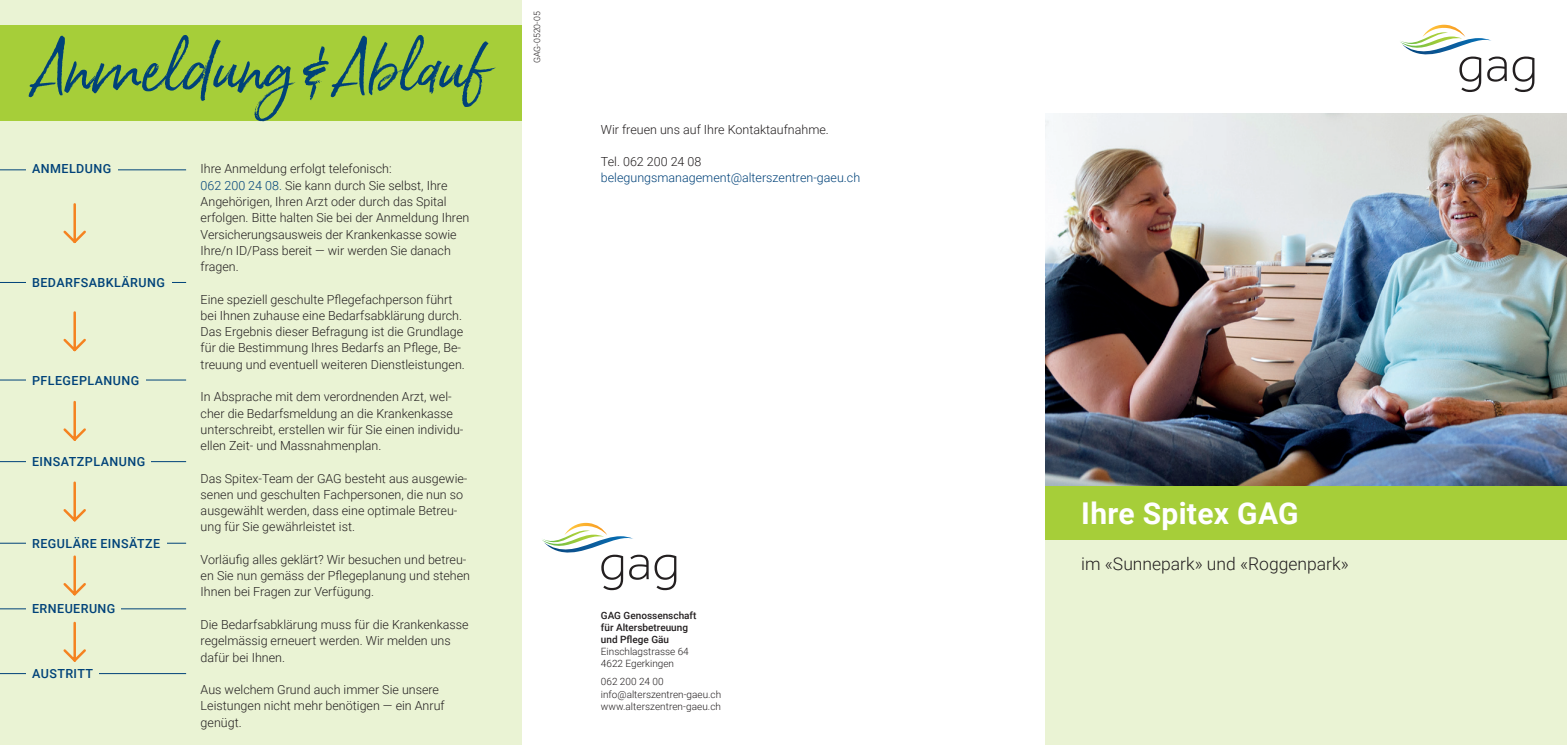
<style>
.page{position:relative;width:1567px;height:745px;background:#fff}
.page>*{position:absolute;margin:0;border:0;box-sizing:border-box;transform-origin:0 0}
.t1{font:60px "Born Ready Slanted";letter-spacing:-.01em;color:#004279}
.t2{font:700 30px "Roboto";letter-spacing:.01em;color:#fff}
.t3{font:300 17.5px "Roboto";color:#231f20}
.t4{font:300 12.5px/16.2px "Roboto";color:#231f20}
.t5{font:500 12.5px "Roboto";letter-spacing:.035em;color:#004279}
.t6{font:300 12.5px "Roboto";color:#004279}
.t7{font:300 10px/12px "Roboto";color:#231f20}
.t8{font:500 10px/12px "Roboto";color:#231f20}
.t9{font:300 8.75px "Roboto";color:#231f20}
.s1{color:#004279}
</style>
<div class="page">
<div style="left:0;top:0;width:521px;height:744px;background:#eaf3d4"></div>
<hr style="left:0;top:169px;width:186px;height:1px;background:#004279">
<hr style="left:0;top:282px;width:186px;height:1px;background:#004279">
<hr style="left:0;top:379px;width:186px;height:1px;background:#004279">
<hr style="left:0;top:461px;width:186px;height:1px;background:#004279">
<hr style="left:0;top:542px;width:186px;height:1px;background:#004279">
<hr style="left:0;top:608px;width:186px;height:1px;background:#004279">
<hr style="left:0;top:672px;width:186px;height:1px;background:#004279">
<div style="left:27px;top:159px;width:91px;height:22px;background:#eaf3d4"></div>
<div style="left:27px;top:272px;width:144px;height:21px;background:#eaf3d4"></div>
<div style="left:27px;top:368px;width:119px;height:22px;background:#eaf3d4"></div>
<div style="left:27px;top:450px;width:124px;height:21px;background:#eaf3d4"></div>
<div style="left:27px;top:531px;width:140px;height:22px;background:#eaf3d4"></div>
<div style="left:27px;top:597px;width:94px;height:21px;background:#eaf3d4"></div>
<div style="left:27px;top:661px;width:72px;height:21px;background:#eaf3d4"></div>
<div style="left:1045px;top:519px;width:521px;height:225px;background:#eaf3d4"></div>
<svg style="left:1512px;top:56px;width:22px;height:36px"></svg>
<svg style="left:1400px;top:25px;width:106px;height:67px"></svg>
<img style="left:1045px;top:113px;width:521px;height:372px">
<div style="left:1045px;top:485px;width:521px;height:54px;background:#a6ce39"></div>
<svg style="left:654px;top:554px;width:22px;height:35px"></svg>
<svg style="left:542px;top:522px;width:106px;height:67px"></svg>
<div style="left:0;top:25px;width:521px;height:95px;background:#a6ce39"></div>
<svg style="left:63px;top:203px;width:23px;height:41px"></svg>
<svg style="left:63px;top:311px;width:23px;height:41px"></svg>
<svg style="left:63px;top:400px;width:23px;height:41px"></svg>
<svg style="left:63px;top:481px;width:23px;height:41px"></svg>
<svg style="left:63px;top:555px;width:23px;height:41px"></svg>
<svg style="left:63px;top:621px;width:23px;height:41px"></svg>
<h1 class="t1" style="left:30px;top:33px;width:457px">Anmeldung &amp; Ablauf</h1>
<p class="t5" style="left:32px;top:160px;width:81px">ANMELDUNG</p>
<p class="t5" style="left:32px;top:274px;width:134px">BEDARFSABKLÄRUNG</p>
<p class="t5" style="left:32px;top:371px;width:109px">PFLEGEPLANUNG</p>
<p class="t5" style="left:32px;top:453px;width:115px">EINSATZPLANUNG</p>
<p class="t5" style="left:32px;top:534px;width:130px">REGULÄRE EINSÄTZE</p>
<p class="t5" style="left:32px;top:599px;width:85px">ERNEUERUNG</p>
<p class="t5" style="left:32px;top:664px;width:62px">AUSTRITT</p>
<p class="t4" style="left:201px;top:160px;width:270px">Ihre Anmeldung erfolgt telefonisch:<br><span class="s1">062 200 24 08.</span> Sie kann durch Sie selbst, Ihre Angehörigen, Ihren Arzt oder durch das Spital erfolgen. Bitte halten Sie bei der Anmeldung Ihren Versicherungsausweis der Krankenkasse sowie Ihre/n ID/Pass bereit — wir werden Sie danach fragen.</p>
<p class="t4" style="left:201px;top:290px;width:266px">Eine speziell geschulte Pflegefachperson führt bei Ihnen zuhause eine Bedarfsabklärung durch.<br>Das Ergebnis dieser Befragung ist die Grundlage für die Bestimmung Ihres Bedarfs an Pflege, Be&shy;treuung und eventuell weiteren Dienstleistungen.</p>
<p class="t4" style="left:201px;top:388px;width:264px">In Absprache mit dem verordnenden Arzt, wel&shy;cher die Bedarfsmeldung an die Krankenkasse unterschreibt, erstellen wir für Sie einen individu&shy;ellen Zeit- und Massnahmenplan.</p>
<p class="t4" style="left:201px;top:469px;width:268px">Das Spitex-Team der GAG besteht aus ausgewie&shy;senen und geschulten Fachpersonen, die nun so ausgewählt werden, dass eine optimale Betreu&shy;ung für Sie gewährleistet ist.</p>
<p class="t4" style="left:201px;top:550px;width:271px">Vorläufig alles geklärt? Wir besuchen und betreu&shy;en Sie nun gemäss der Pflegeplanung und stehen<br>Ihnen bei Fragen zur Verfügung.</p>
<p class="t4" style="left:201px;top:615px;width:269px">Die Bedarfsabklärung muss für die Krankenkasse regelmässig erneuert werden. Wir melden uns dafür bei Ihnen.</p>
<p class="t4" style="left:201px;top:680px;width:245px">Aus welchem Grund auch immer Sie unsere<br>Leistungen nicht mehr benötigen — ein Anruf genügt.</p>
<p class="t9" style="left:531px;top:63px;width:53px;rotate:-90deg">GAG-0520-05</p>
<p class="t4" style="left:601px;top:120px;width:229px">Wir freuen uns auf Ihre Kontaktaufnahme.</p>
<p class="t4" style="left:601px;top:153px;width:102px">Tel. 062 200 24 08</p>
<p class="t6" style="left:601px;top:169px;width:261px">belegungsmanagement@alterszentren-gaeu.ch</p>
<p class="t8" style="left:601px;top:608px;width:97px">GAG Genossenschaft für Altersbetreuung und Pflege Gäu</p>
<p class="t7" style="left:601px;top:644px;width:89px">Einschlagstrasse 64<br>4622 Egerkingen</p>
<p class="t7" style="left:601px;top:675px;width:122px">062 200 24 00 info@alterszentren-gaeu.ch www.alterszentren-gaeu.ch</p>
<h2 class="t2" style="left:1081px;top:492px;width:219px">Ihre Spitex GAG</h2>
<h3 class="t3" style="left:1081px;top:551px;width:269px">im «Sunnepark» und «Roggenpark»</h3>
</div>
